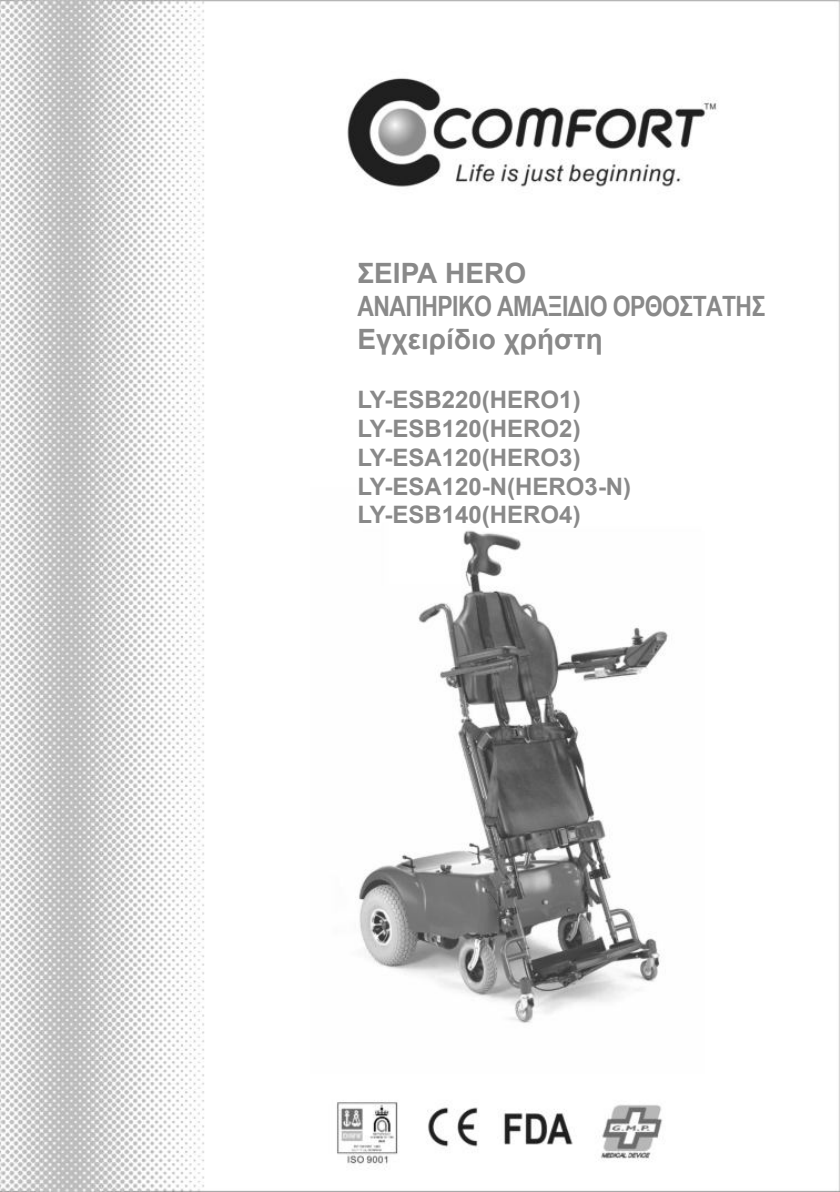
<style>
.page{position:relative;width:840px;height:1192px;background:#fff}
.page>*{position:absolute;margin:0;border:0;box-sizing:border-box;transform-origin:0 0}
.t1{font:700 28px "Arial Narrow";letter-spacing:-.02em;color:#898989}
.t2{font:700 28px "Arial";color:#898989}
.t3{font:700 24px/28.8px "Arial";color:#898989}
</style>
<div class="page">
<img style="left:0;top:0;width:840px;height:1192px">
<p class="t2" style="left:357px;top:254px;width:170px">ΣΕΙΡΑ HERO</p>
<p class="t1" style="left:357px;top:285px;width:409px">ΑΝΑΠΗΡΙΚO ΑΜΑΞΙΔΙΟ ΟΡΘΟΣΤΑΤΗΣ</p>
<p class="t2" style="left:357px;top:320px;width:247px">Εγχειρίδιο χρήστη</p>
<p class="t3" style="left:357px;top:385px;width:275px">LY-ESB220(HERO1)<br>LY-ESB120(HERO2)<br>LY-ESA120(HERO3)<br>LY-ESA120-N(HERO3-N)<br>LY-ESB140(HERO4)</p>
</div>
